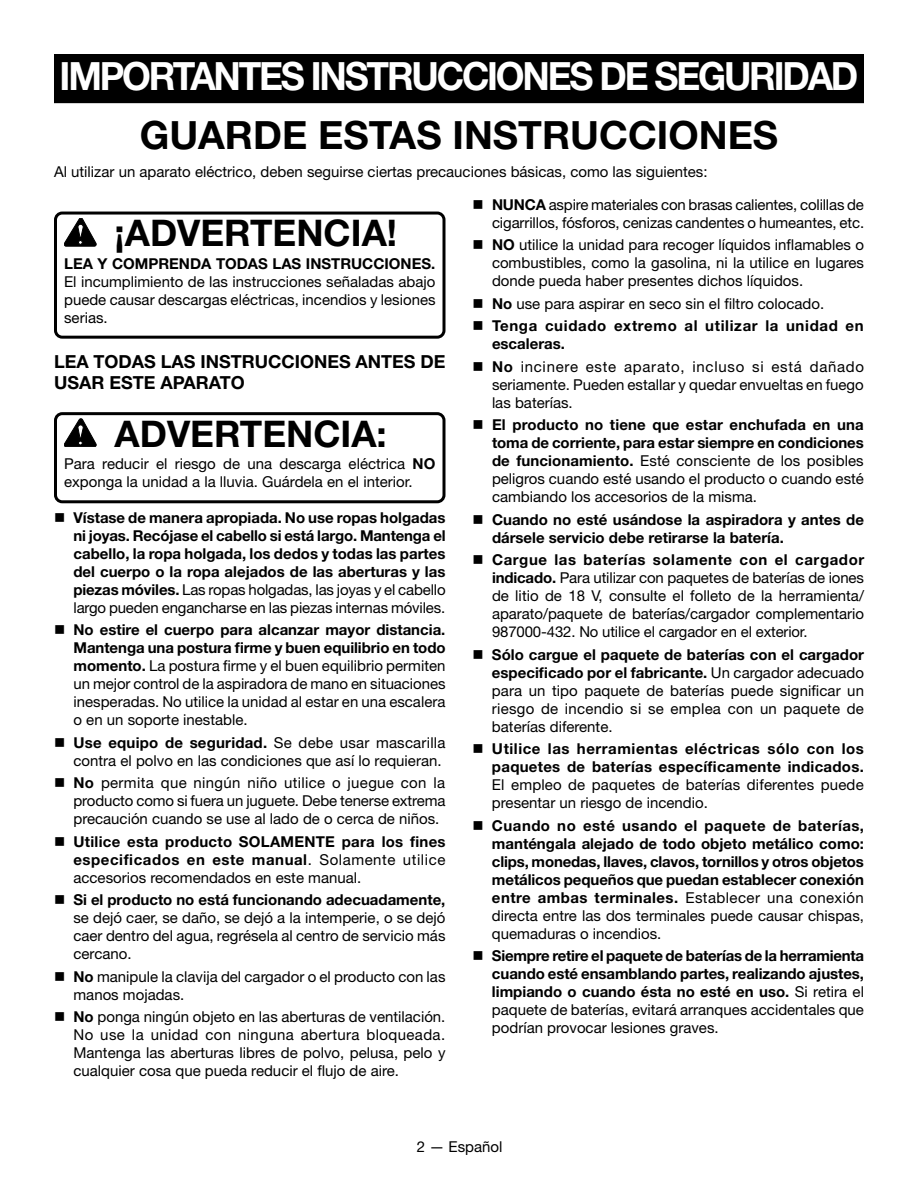
<style>
.page{position:relative;width:918px;height:1188px;background:#fff}
.page>*{position:absolute;margin:0;border:0;box-sizing:border-box;transform-origin:0 0}
.HEADING{font:700 39px "Helvetica Neue LT Std";letter-spacing:-.06em;color:#fff;scale:.95 1}
.Heading_2{font:700 39px "Helvetica Neue LT Std";color:#000}
.Warning_for_BLOWER{font:700 36.75px "Helvetica Neue LT Std";color:#000}
.Heading_2-2{font:700 18px/21.6px "Helvetica Neue LT Std";color:#000}
.Warning_text_for_BLO{font:15px/18px "Helvetica Neue LT Std";color:#000;text-align:justify}
.t1{font:700 15px/18px "Helvetica Neue LT Std";color:#000;text-align:justify}
.Body_text{font:15px "Helvetica Neue LT Std";color:#000}
.t2{font:700 15px/18px "Helvetica Neue LT Std";letter-spacing:.045em;color:#000}
.s1{font-weight:700}
.s2{font-weight:400}
</style>
<div class="page">
<div style="left:54px;top:212px;width:392px;height:127px;border:3px solid #000;border-radius:7px"></div>
<div style="left:54px;top:412px;width:392px;height:91px;border:3px solid #000;border-radius:7px"></div>
<svg style="left:64px;top:218px;width:32px;height:28px"></svg>
<svg style="left:64px;top:419px;width:32px;height:28px"></svg>
<div style="left:55px;top:55px;width:808px;height:47px;background:#000"></div>
<div style="left:54px;top:54px;width:810px;height:49px;border:2px solid #000"></div>
<p class="HEADING" style="left:60px;top:52px;width:842px">IMPORTANTES INSTRUCCIONES DE SEGURIDAD</p>
<p class="Heading_2" style="left:140px;top:111px;width:640px">GUARDE ESTAS INSTRUCCIONES</p>
<p class="Body_text" style="left:54px;top:163px;width:655px">Al utilizar un aparato eléctrico, deben seguirse ciertas precauciones básicas, como las siguientes:</p>
<p class="Warning_text_for_BLO" style="left:492px;top:195px;width:374px"><span class="s1">NUNCA</span> aspire materiales con brasas calientes, colillas de cigarrillos, fósforos, cenizas candentes o humeantes, etc.</p>
<p class="Warning_text_for_BLO" style="left:492px;top:236px;width:374px"><span class="s1">NO</span> utilice la unidad para recoger líquidos inflamables o combustibles, como la gasolina, ni la utilice en lugares donde pueda haber presentes dichos líquidos.</p>
<p class="Warning_text_for_BLO" style="left:492px;top:294px;width:334px"><span class="s1">No</span> use para aspirar en seco sin el filtro colocado.</p>
<p class="t2" style="left:492px;top:317px;width:373px">Tenga cuidado extremo al utilizar la unidad en escaleras.</p>
<p class="Warning_text_for_BLO" style="left:492px;top:357px;width:374px"><span class="s1">No</span> incinere este aparato, incluso si está dañado seriamente. Pueden estallar y quedar envueltas en fuego las baterías.</p>
<p class="Warning_text_for_BLO" style="left:492px;top:416px;width:373px"><span class="s1">El producto no tiene que estar enchufada en una toma de corriente, para estar siempre en condiciones de funcionamiento.</span> Esté consciente de los posibles peligros cuando esté usando el producto o cuando esté cambiando los accesorios de la misma.</p>
<p class="t1" style="left:492px;top:510px;width:373px">Cuando no esté usándose la aspiradora y antes de dársele servicio debe retirarse la batería.</p>
<p class="Warning_text_for_BLO" style="left:492px;top:551px;width:374px"><span class="s1">Cargue las baterías solamente con el cargador indicado.</span> Para utilizar con paquetes de baterías de iones de litio de 18 V, consulte el folleto de la herramienta/ aparato/paquete de baterías/cargador complementario 987000-432. No utilice el cargador en el exterior.</p>
<p class="Warning_text_for_BLO" style="left:492px;top:645px;width:374px"><span class="s1">Sólo cargue el paquete de baterías con el cargador especificado por el fabricante.</span> Un cargador adecuado para un tipo paquete de baterías puede significar un riesgo de incendio si se emplea con un paquete de baterías diferente.</p>
<p class="t1" style="left:492px;top:740px;width:374px">Utilice las herramientas eléctricas sólo con los paquetes de baterías específicamente indicados.<br><span class="s2">El empleo de paquetes de baterías diferentes puede presentar un riesgo de incendio.</span></p>
<p class="t1" style="left:492px;top:816px;width:374px">Cuando no esté usando el paquete de baterías, manténgala alejado de todo objeto metálico como: clips, monedas, llaves, clavos, tornillos y otros objetos metálicos pequeños que puedan establecer conexión entre ambas terminales. <span class="s2">Establecer una conexión directa entre las dos terminales puede causar chispas, quemaduras o incendios.</span></p>
<p class="t1" style="left:492px;top:947px;width:374px">Siempre retire el paquete de baterías de la herramienta cuando esté ensamblando partes, realizando ajustes, limpiando o cuando ésta no esté en uso. <span class="s2">Si retira el paquete de baterías, evitará arranques accidentales que podrían provocar lesiones graves.</span></p>
<p class="Warning_for_BLOWER" style="left:115px;top:210px;width:284px">¡ADVERTENCIA!</p>
<p class="Warning_text_for_BLO" style="left:64px;top:254px;width:373px"><span class="s1">LEA Y COMPRENDA TODAS LAS INSTRUCCIONES.<br></span>El incumplimiento de las instrucciones señaladas abajo puede causar descargas eléctricas, incendios y lesiones serias.</p>
<p class="Heading_2-2" style="left:54px;top:350px;width:393px">LEA TODAS LAS INSTRUCCIONES ANTES DE<br>USAR ESTE APARATO</p>
<p class="Warning_for_BLOWER" style="left:115px;top:411px;width:274px">ADVERTENCIA:</p>
<p class="Warning_text_for_BLO" style="left:64px;top:455px;width:373px">Para reducir el riesgo de una descarga eléctrica <span class="s1">NO </span>exponga la unidad a la lluvia. Guárdela en el interior.</p>
<p class="t1" style="left:74px;top:508px;width:374px">Vístase de manera apropiada. No use ropas holgadas ni joyas. Recójase el cabello si está largo. Mantenga el cabello, la ropa holgada, los dedos y todas las partes del cuerpo o la ropa alejados de las aberturas y las piezas móviles. <span class="s2">Las ropas holgadas, las joyas y el cabello largo pueden engancharse en las piezas internas móviles.</span></p>
<p class="Warning_text_for_BLO" style="left:73px;top:620px;width:374px"><span class="s1">No estire el cuerpo para alcanzar mayor distancia.<br>Mantenga una postura firme y buen equilibrio en todo momento.</span> La postura firme y el buen equilibrio permiten un mejor control de la aspiradora de mano en situaciones inesperadas. No utilice la unidad al estar en una escalera o en un soporte inestable.</p>
<p class="Warning_text_for_BLO" style="left:74px;top:733px;width:373px"><span class="s1">Use equipo de seguridad.</span> Se debe usar mascarilla contra el polvo en las condiciones que así lo requieran.</p>
<p class="Warning_text_for_BLO" style="left:74px;top:773px;width:374px"><span class="s1">No</span> permita que ningún niño utilice o juegue con la producto como si fuera un juguete. Debe tenerse extrema precaución cuando se use al lado de o cerca de niños.</p>
<p class="t1" style="left:73px;top:832px;width:374px">Utilice esta producto SOLAMENTE para los fines especificados en este manual<span class="s2">. Solamente utilice accesorios recomendados en este manual.</span></p>
<p class="Warning_text_for_BLO" style="left:73px;top:890px;width:374px"><span class="s1">Si el producto no está funcionando adecuadamente, </span>se dejó caer, se daño, se dejó a la intemperie, o se dejó caer dentro del agua, regrésela al centro de servicio más cercano.</p>
<p class="Warning_text_for_BLO" style="left:74px;top:967px;width:374px"><span class="s1">No</span> manipule la clavija del cargador o el producto con las manos mojadas.</p>
<p class="Warning_text_for_BLO" style="left:74px;top:1007px;width:374px"><span class="s1">No</span> ponga ningún objeto en las aberturas de ventilación.<br>No use la unidad con ninguna abertura bloqueada.<br>Mantenga las aberturas libres de polvo, pelusa, pelo y cualquier cosa que pueda reducir el flujo de aire.</p>
<p class="Warning_text_for_BLO" style="left:417px;top:1138px;width:87px">2 — Español</p>
</div>
